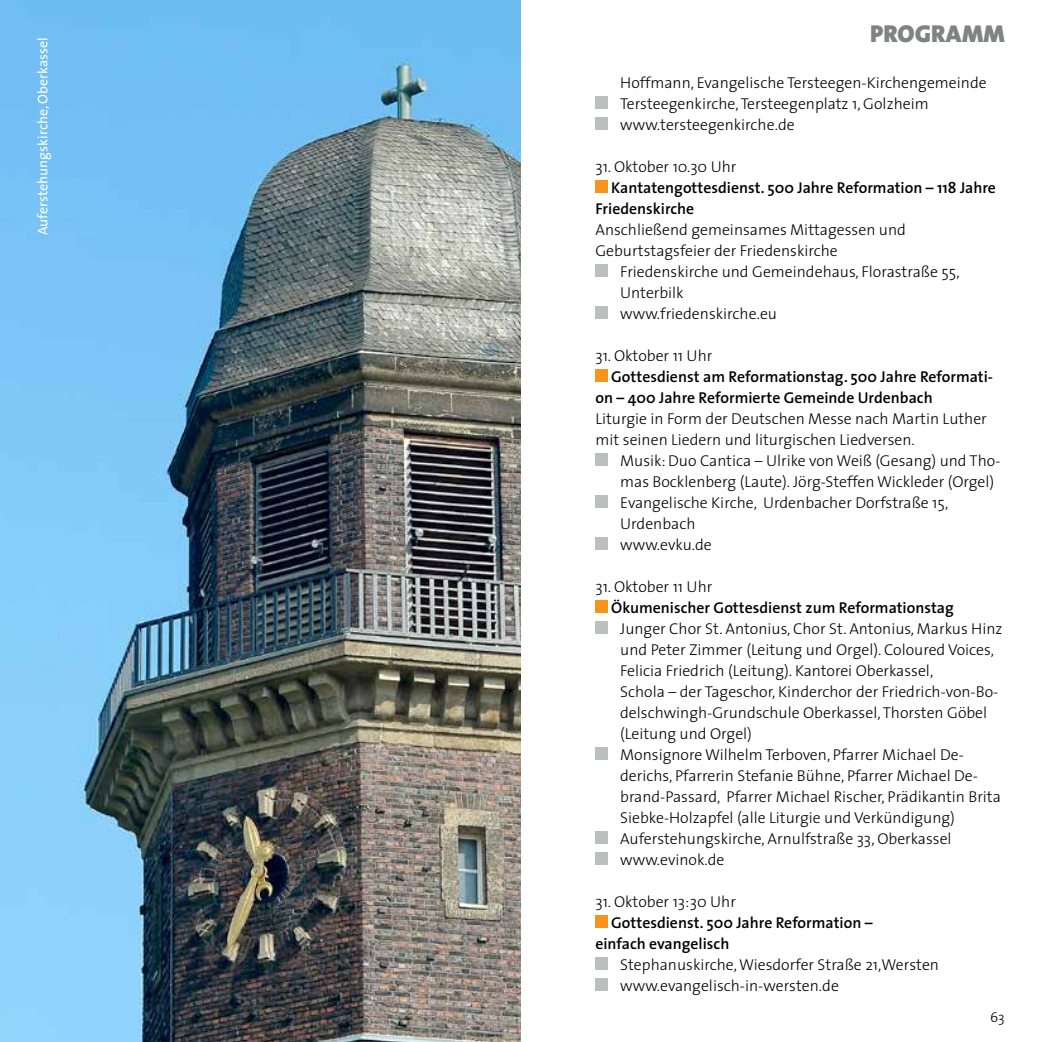
<style>
.page{position:relative;width:1042px;height:1042px;background:#fff}
.page>*{position:absolute;margin:0;border:0;box-sizing:border-box;transform-origin:0 0}
.t1{font:900 24.5px "The Sans";color:#808285}
.t2{font:300 15.75px/21px "The Sans";color:#000}
.t3{font:600 15.75px/21px "The Sans";color:#000}
.t4{font:14px "The Sans";color:#fff}
.t5{font:300 14px "The Sans";color:#000}
</style>
<div class="page">
<div style="left:595px;top:97px;width:13px;height:12px;background:#bcbec0"></div>
<div style="left:595px;top:118px;width:13px;height:12px;background:#bcbec0"></div>
<div style="left:595px;top:181px;width:13px;height:12px;background:#f7941e"></div>
<div style="left:595px;top:265px;width:13px;height:12px;background:#bcbec0"></div>
<div style="left:595px;top:307px;width:13px;height:12px;background:#bcbec0"></div>
<div style="left:595px;top:370px;width:13px;height:12px;background:#f7941e"></div>
<div style="left:595px;top:454px;width:13px;height:12px;background:#bcbec0"></div>
<div style="left:595px;top:496px;width:13px;height:12px;background:#bcbec0"></div>
<div style="left:595px;top:538px;width:13px;height:12px;background:#bcbec0"></div>
<div style="left:595px;top:601px;width:13px;height:12px;background:#f7941e"></div>
<div style="left:595px;top:622px;width:13px;height:12px;background:#bcbec0"></div>
<div style="left:595px;top:748px;width:13px;height:12px;background:#bcbec0"></div>
<div style="left:595px;top:832px;width:13px;height:12px;background:#bcbec0"></div>
<div style="left:595px;top:853px;width:13px;height:12px;background:#bcbec0"></div>
<div style="left:595px;top:916px;width:13px;height:12px;background:#f7941e"></div>
<div style="left:595px;top:958px;width:13px;height:12px;background:#bcbec0"></div>
<div style="left:595px;top:979px;width:13px;height:12px;background:#bcbec0"></div>
<img style="left:0;top:0;width:521px;height:1042px">
<p class="t4" style="left:31px;top:235px;width:199px;rotate:-90deg">Auferstehungskirche, Oberkassel</p>
<h1 class="t1" style="left:870px;top:13px;width:136px">PROGRAMM</h1>
<p class="t2" style="left:620px;top:72px;width:368px">Hoffmann, Evangelische Tersteegen-Kirchengemeinde<br>Tersteegenkirche, Tersteegenplatz 1, Golzheim www.tersteegenkirche.de</p>
<p class="t2" style="left:595px;top:156px;width:143px">31. Oktober 10.30 Uhr</p>
<p class="t3" style="left:595px;top:177px;width:402px;text-indent:16px">Kantatengottesdienst. 500 Jahre Reformation – 118 Jahre<br>Friedenskirche</p>
<p class="t2" style="left:595px;top:219px;width:312px">Anschließend gemeinsames Mittagessen und<br>Geburtstagsfeier der Friedenskirche</p>
<p class="t2" style="left:620px;top:261px;width:341px">Friedenskirche und Gemeindehaus, Florastraße 55,<br>Unterbilk<br>www.friedenskirche.eu</p>
<p class="t2" style="left:595px;top:345px;width:118px">31. Oktober 11 Uhr</p>
<p class="t3" style="left:595px;top:366px;width:399px;text-indent:16px">Gottesdienst am Reformationstag. 500 Jahre Reformati&shy;on – 400 Jahre Reformierte Gemeinde Urdenbach</p>
<p class="t2" style="left:595px;top:408px;width:393px">Liturgie in Form der Deutschen Messe nach Martin Luther mit seinen Liedern und liturgischen Liedversen.</p>
<p class="t2" style="left:620px;top:450px;width:382px">Musik: Duo Cantica – Ulrike von Weiß (Gesang) und Tho&shy;mas Bocklenberg (Laute). Jörg-Steffen Wickleder (Orgel)<br>Evangelische Kirche, Urdenbacher Dorfstraße 15, Urdenbach<br>www.evku.de</p>
<p class="t2" style="left:595px;top:576px;width:118px">31. Oktober 11 Uhr</p>
<p class="t3" style="left:611px;top:597px;width:344px">Ökumenischer Gottesdienst zum Reformationstag</p>
<p class="t2" style="left:620px;top:618px;width:384px">Junger Chor St. Antonius, Chor St. Antonius, Markus Hinz und Peter Zimmer (Leitung und Orgel). Coloured Voices, Felicia Friedrich (Leitung). Kantorei Oberkassel,<br>Schola – der Tageschor, Kinderchor der Friedrich-von-Bo&shy;delschwingh-Grundschule Oberkassel, Thorsten Göbel (Leitung und Orgel)<br>Monsignore Wilhelm Terboven, Pfarrer Michael De&shy;derichs, Pfarrerin Stefanie Bühne, Pfarrer Michael De&shy;brand-Passard, Pfarrer Michael Rischer, Prädikantin Brita Siebke-Holzapfel (alle Liturgie und Verkündigung)<br>Auferstehungskirche, Arnulfstraße 33, Oberkassel www.evinok.de</p>
<p class="t2" style="left:595px;top:891px;width:142px">31. Oktober 13:30 Uhr</p>
<p class="t3" style="left:595px;top:912px;width:279px;text-indent:16px">Gottesdienst. 500 Jahre Reformation – einfach evangelisch</p>
<p class="t2" style="left:620px;top:954px;width:320px">Stephanuskirche, Wiesdorfer Straße 21,Wersten www.evangelisch-in-wersten.de</p>
<p class="t5" style="left:990px;top:1006px;width:16px">63</p>
</div>
